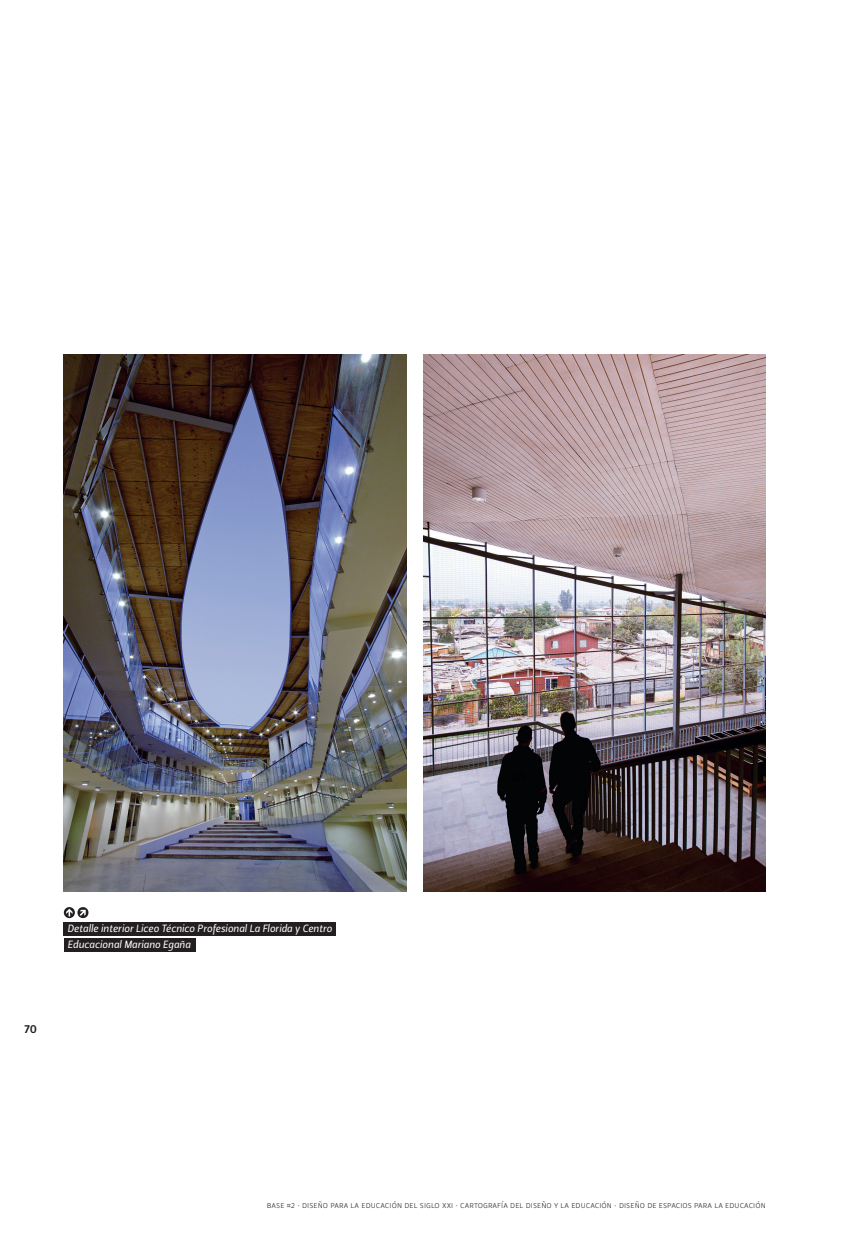
<style>
.page{position:relative;width:851px;height:1246px;background:#fff}
.page>*{position:absolute;margin:0;border:0;box-sizing:border-box;transform-origin:0 0}
.t1{font:12px "Leitura Sans Grot 3";color:#231f20}
.t2{font:10.5px/16.5px "Leitura Sans Italic 2";color:#fff}
.t3{font:9px "Leitura Sans Grot 1";letter-spacing:.01em;color:#231f20}
</style>
<div class="page">
<img style="left:423px;top:354px;width:342px;height:538px">
<img style="left:64px;top:354px;width:342px;height:538px">
<svg style="left:64px;top:907px;width:25px;height:12px"></svg>
<div style="left:64px;top:922px;width:272px;height:14px;background:#231f20"></div>
<div style="left:64px;top:938px;width:131px;height:14px;background:#231f20"></div>
<h1 class="t1" style="left:24px;top:1022px;width:14px">70</h1>
<p class="t2" style="left:68px;top:920px;width:266px">Detalle interior Liceo Técnico Profesional La Florida y Centro<br>Educacional Mariano Egaña</p>
<p class="t3" style="left:267px;top:1200px;width:500px">base #2 · diseño para la educación del siglo xxi · cartografía del diseño y la educación · diseño de espacios para la educación</p>
</div>
